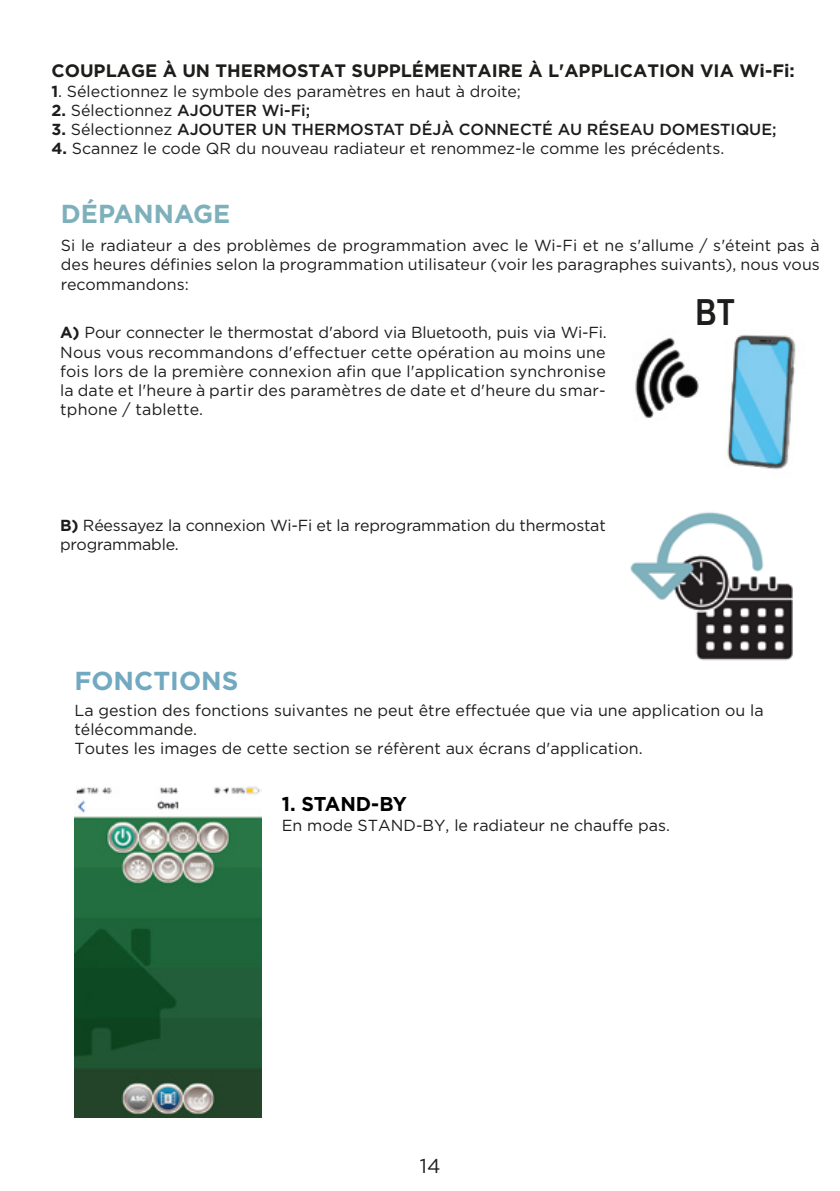
<style>
.page{position:relative;width:840px;height:1191px;background:#fff}
.page>*{position:absolute;margin:0;border:0;box-sizing:border-box;transform-origin:0 0}
.t1{font:700 36px "Arial Narrow";color:#1d1d1b}
.t2{font:700 26px "Gotham Pro";color:#72a9c0}
.t3{font:700 26px "Gotham Pro";color:#7eb0bc}
.t4{font:700 20px "Gotham Pro";letter-spacing:-.015em;color:#000}
.t5{font:20px "Gotham Pro";color:#1d1d1b}
.t6{font:700 18px "Gotham Pro";color:#1d1d1b}
.t7{font:16px/19.2px "Gotham Pro";color:#1d1d1b}
.t8{font:500 16px "Gotham Pro";color:#1d1d1b}
.s1{font-weight:700}
.s2{font-weight:400}
</style>
<div class="page">
<img style="left:74px;top:786px;width:187px;height:331px">
<img style="left:635px;top:334px;width:161px;height:136px">
<img style="left:630px;top:512px;width:163px;height:149px">
<p class="t6" style="left:51px;top:61px;width:744px">COUPLAGE À UN THERMOSTAT SUPPLÉMENTAIRE À L'APPLICATION VIA Wi-Fi:</p>
<p class="t7" style="left:51px;top:81px;width:471px"><span class="s1">1</span>. Sélectionnez le symbole des paramètres en haut à droite;</p>
<p class="t8" style="left:51px;top:101px;width:260px"><span class="s1">2.</span> <span class="s2">Sélectionnez</span> AJOUTER Wi-Fi;</p>
<p class="t8" style="left:51px;top:120px;width:726px"><span class="s1">3.</span> <span class="s2">Sélectionnez</span> AJOUTER UN THERMOSTAT DÉJÀ CONNECTÉ AU RÉSEAU DOMESTIQUE;</p>
<p class="t7" style="left:51px;top:139px;width:674px"><span class="s1">4.</span> Scannez le code QR du nouveau radiateur et renommez-le comme les précédents.</p>
<h2 class="t3" style="left:61px;top:199px;width:171px">DÉPANNAGE</h2>
<p class="t7" style="left:61px;top:236px;width:760px;text-align:justify">Si le radiateur a des problèmes de programmation avec le Wi-Fi et ne s'allume / s'éteint pas à des heures définies selon la programmation utilisateur (voir les paragraphes suivants), nous vous recommandons:</p>
<h1 class="t1" style="left:695px;top:285px;width:41px">BT</h1>
<p class="t7" style="left:60px;top:323px;width:547px;text-align:justify"><span class="s1">A)</span> Pour connecter le thermostat d'abord via Bluetooth, puis via Wi-Fi.<br>Nous vous recommandons d'effectuer cette opération au moins une fois lors de la première connexion afin que l'application synchronise la date et l'heure à partir des paramètres de date et d'heure du smar&shy;tphone / tablette.</p>
<p class="t7" style="left:60px;top:515px;width:547px"><span class="s1">B)</span> Réessayez la connexion Wi-Fi et la reprogrammation du thermostat programmable.</p>
<h2 class="t2" style="left:74px;top:665px;width:165px">FONCTIONS</h2>
<p class="t7" style="left:74px;top:700px;width:690px">La gestion des fonctions suivantes ne peut être effectuée que via une application ou la télécommande.<br>Toutes les images de cette section se réfèrent aux écrans d'application.</p>
<p class="t4" style="left:281px;top:792px;width:127px">1. STAND-BY</p>
<p class="t7" style="left:281px;top:816px;width:389px">En mode STAND-BY, le radiateur ne chauffe pas.</p>
<p class="t5" style="left:420px;top:1154px;width:22px">14</p>
</div>
